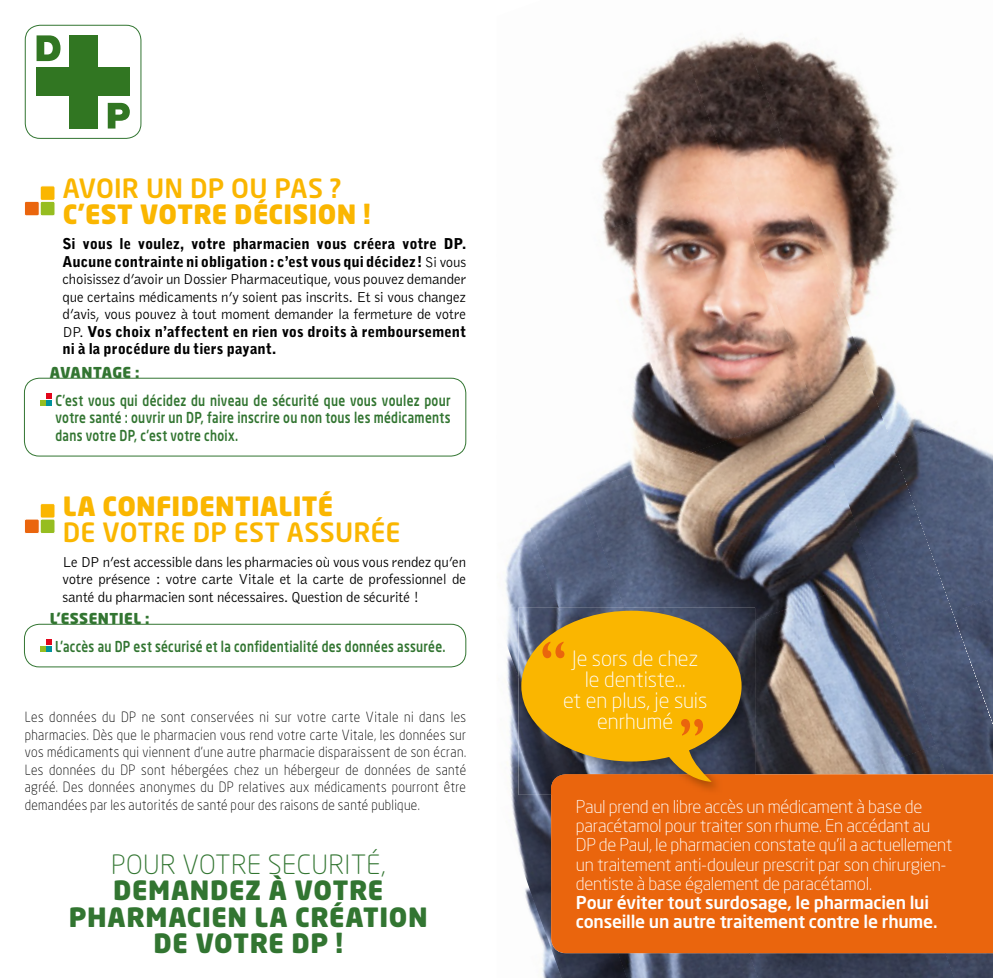
<style>
.page{position:relative;width:993px;height:978px;background:#fff}
.page>*{position:absolute;margin:0;border:0;box-sizing:border-box;transform-origin:0 0}
.t1{font:900 26.25px/26.2px "Neo Sans";letter-spacing:.025em;color:#327531;text-align:center}
.t2{font:900 26.25px "Neo Sans";letter-spacing:.015em;color:#fab600}
.t3{font:500 26.25px "Neo Sans";letter-spacing:.01em;color:#fab600}
.t4{font:300 26.25px "Neo Sans";letter-spacing:.015em;color:#327531}
.t5{font:300 21px/21px "Neo Sans";letter-spacing:-.005em;color:#fff;text-align:center}
.t6{font:300 17.5px/19.2px "Neo Sans";letter-spacing:-.015em;color:#fff}
.t7{font:500 17.5px/19.2px "Neo Sans";letter-spacing:-.015em;color:#fff}
.t8{font:300 14.88px/17.5px "Bell Gothic Std";letter-spacing:-.01em;color:#000;text-align:justify}
.t9{font:500 14.88px/17.5px "Neo Sans";letter-spacing:.025em;color:#327531;text-align:justify;scale:.8 1}
.t10{font:900 14.88px "Neo Sans";letter-spacing:.03em;color:#327531}
.t11{font:300 14px/17.5px "Neo Sans";letter-spacing:.03em;color:#000;text-align:justify;scale:.9 1}
.s1{font-weight:900}
</style>
<div class="page">
<img style="left:600px;top:63px;width:65px;height:121px">
<img style="left:665px;top:39px;width:327px;height:735px">
<img style="left:731px;top:33px;width:261px;height:299px">
<img style="left:927px;top:33px;width:65px;height:148px">
<img style="left:558px;top:492px;width:24px;height:115px">
<img style="left:579px;top:184px;width:234px;height:308px">
<img style="left:505px;top:507px;width:53px;height:109px">
<img style="left:850px;top:280px;width:142px;height:164px">
<img style="left:582px;top:408px;width:292px;height:199px">
<img style="left:507px;top:616px;width:110px;height:361px">
<img style="left:891px;top:407px;width:101px;height:205px">
<img style="left:754px;top:576px;width:181px;height:198px">
<img style="left:507px;top:797px;width:54px;height:180px">
<img style="left:952px;top:597px;width:40px;height:127px">
<img style="left:853px;top:744px;width:92px;height:30px">
<img style="left:617px;top:952px;width:131px;height:25px">
<img style="left:748px;top:952px;width:196px;height:25px">
<img style="left:944px;top:952px;width:48px;height:25px">
<div style="left:551px;top:774px;width:441px;height:178px;background:#ea650d"></div>
<div style="left:24px;top:201px;width:15px;height:15px;background:#ea650d;border-radius:2px"></div>
<div style="left:24px;top:201px;width:15px;height:15px;border:1px solid #fff;border-radius:2px"></div>
<div style="left:40px;top:186px;width:15px;height:14px;background:#fab600;border-radius:2px"></div>
<div style="left:40px;top:186px;width:15px;height:14px;border:1px solid #fff;border-radius:2px"></div>
<div style="left:40px;top:201px;width:15px;height:15px;background:#96bd20;border-radius:2px"></div>
<div style="left:40px;top:201px;width:15px;height:15px;border:1px solid #fff;border-radius:2px"></div>
<svg style="left:40px;top:393px;width:12px;height:12px"></svg>
<div style="left:24px;top:377px;width:442px;height:79px;border:1px solid #327531;border-radius:15px"></div>
<div style="left:24px;top:519px;width:15px;height:14px;background:#ea650d;border-radius:2px"></div>
<div style="left:24px;top:519px;width:15px;height:14px;border:1px solid #fff;border-radius:2px"></div>
<div style="left:40px;top:503px;width:15px;height:15px;background:#fab600;border-radius:2px"></div>
<div style="left:40px;top:503px;width:15px;height:15px;border:1px solid #fff;border-radius:2px"></div>
<div style="left:40px;top:519px;width:15px;height:14px;background:#96bd20;border-radius:2px"></div>
<div style="left:40px;top:519px;width:15px;height:14px;border:1px solid #fff;border-radius:2px"></div>
<svg style="left:40px;top:639px;width:12px;height:12px"></svg>
<div style="left:24px;top:623px;width:442px;height:44px;border:1px solid #327531;border-radius:15px"></div>
<img style="left:518px;top:607px;width:236px;height:187px">
<img style="left:551px;top:774px;width:203px;height:20px">
<svg style="left:521px;top:610px;width:220px;height:171px;background:#c89519"></svg>
<svg style="left:37px;top:35px;width:23px;height:26px"></svg>
<svg style="left:108px;top:103px;width:22px;height:25px"></svg>
<div style="left:69px;top:35px;width:29px;height:93px;background:#317622"></div>
<div style="left:36px;top:67px;width:93px;height:29px;background:#317622"></div>
<div style="left:25px;top:25px;width:116px;height:114px;border:1px solid #327531;border-radius:15px"></div>
<h1 class="t3" style="left:63px;top:171px;width:280px">AVOIR UN DP OU PAS ?</h1>
<h1 class="t2" style="left:63px;top:197px;width:309px">C’EST VOTRE DÉCISION !</h1>
<p class="t8" style="left:62px;top:236px;width:405px"><span class="s1">Si vous le voulez, votre pharmacien vous créera votre DP.<br>Aucune contrainte ni obligation : c’est vous qui décidez !</span> Si vous choisissez d’avoir un Dossier Pharmaceutique, vous pouvez demander que certains médicaments n’y soient pas inscrits. Et si vous changez d’avis, vous pouvez à tout moment demander la fermeture de votre DP. <span class="s1">Vos choix n’affectent en rien vos droits à remboursement ni à la procédure du tiers payant.</span></p>
<p class="t9" style="left:55px;top:391px;width:495px">C'est vous qui décidez du niveau de sécurité que vous voulez pour votre santé : ouvrir un DP, faire inscrire ou non tous les médicaments dans votre DP, c'est votre choix.</p>
<p class="t10" style="left:50px;top:363px;width:91px">AVANTAGE :</p>
<h1 class="t2" style="left:63px;top:488px;width:272px">LA CONFIDENTIALITÉ</h1>
<h1 class="t3" style="left:63px;top:515px;width:339px">DE VOTRE DP EST ASSURÉE</h1>
<p class="t8" style="left:62px;top:553px;width:405px">Le DP n’est accessible dans les pharmacies où vous vous rendez qu’en votre présence : votre carte Vitale et la carte de professionnel de santé du pharmacien sont nécessaires. Question de sécurité !</p>
<p class="t9" style="left:55px;top:636px;width:489px">L’accès au DP est sécurisé et la confidentialité des données assurée.</p>
<p class="t10" style="left:50px;top:609px;width:101px">L'ESSENTIEL :</p>
<p class="t11" style="left:25px;top:707px;width:491px">Les données du DP ne sont conservées ni sur votre carte Vitale ni dans les pharmacies. Dès que le pharmacien vous rend votre carte Vitale, les données sur vos médicaments qui viennent d'une autre pharmacie disparaissent de son écran.<br>Les données du DP sont hébergées chez un hébergeur de données de santé agréé. Des données anonymes du DP relatives aux médicaments pourront être demandées par les autorités de santé pour des raisons de santé publique.</p>
<h1 class="t4" style="left:111px;top:848px;width:276px">POUR VOTRE SECURITÉ,</h1>
<h1 class="t1" style="left:69px;top:876px;width:360px">DEMANDEZ À VOTRE<br>PHARMACIEN LA CRÉATION<br>DE VOTRE DP !</h1>
<h2 class="t5" style="left:563px;top:647px;width:146px">Je sors de chez le dentiste...<br>et en plus, je suis enrhumé</h2>
<p class="t6" style="left:575px;top:796px;width:378px">Paul prend en libre accès un médicament à base de paracétamol pour traiter son rhume. En accédant au DP de Paul, le pharmacien constate qu’il a actuellement un traitement anti-douleur prescrit par son chirurgien&shy;dentiste à base également de paracétamol.</p>
<p class="t7" style="left:575px;top:892px;width:363px">Pour éviter tout surdosage, le pharmacien lui conseille un autre traitement contre le rhume.</p>
</div>
